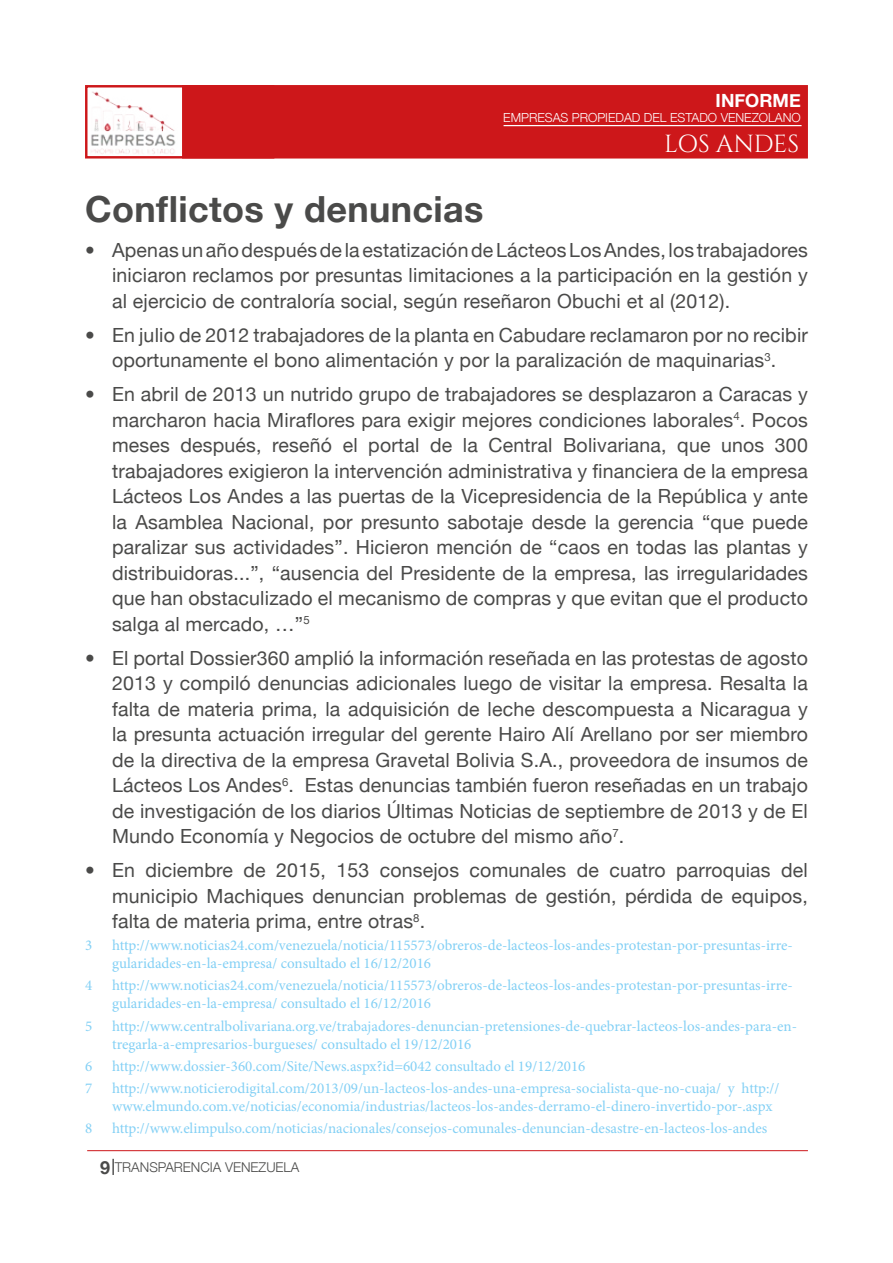
<style>
.page{position:relative;width:893px;height:1263px;background:#fff}
.page>*{position:absolute;margin:0;border:0;box-sizing:border-box;transform-origin:0 0}
.t1{font:700 36px "Helvetica Neue";letter-spacing:.01em;color:#4a4a49}
.t2{font:24.6px "Cinzel";letter-spacing:-.005em;color:#fff}
.t3{font:19.5px/25.5px "Helvetica Neue";letter-spacing:.01em;color:#4a4a49;text-align:justify}
.t4{font:700 18.15px "Helvetica Neue";color:#fff}
.t5{font:15px/18px "Minion Pro";color:#83d0f5}
.t6{font:300 13.5px "Helvetica Neue";color:#4a4a49}
.t7{font:300 12.45px "Helvetica Neue";color:#fff}
.s1{font-weight:700;font-size:18px}
</style>
<div class="page">
<hr style="left:87px;top:1150px;width:721px;height:1px;background:#cd171a">
<svg style="left:113px;top:1159px;width:1px;height:16px"></svg>
<div style="left:85px;top:85px;width:189px;height:74px;border:2px solid #cd171a"></div>
<div style="left:182px;top:85px;width:626px;height:74px;background:#cd171a;border:2px solid #cd171a"></div>
<img style="left:91px;top:91px;width:85px;height:63px">
<hr style="left:504px;top:125px;width:297px;height:1px;background:#fff">
<h1 class="t1" style="left:85px;top:187px;width:400px">Conflictos y denuncias</h1>
<p class="t4" style="left:716px;top:90px;width:87px">INFORME</p>
<p class="t7" style="left:503px;top:110px;width:299px">EMPRESAS PROPIEDAD DEL ESTADO VENEZOLANO</p>
<p class="t2" style="left:664px;top:129px;width:137px">LOS ANDES</p>
<p class="t3" style="left:112px;top:237px;width:697px;text-indent:-27px">• Apenas un año después de la estatización de Lácteos Los Andes, los trabajadores iniciaron reclamos por presuntas limitaciones a la participación en la gestión y al ejercicio de contraloría social, según reseñaron Obuchi et al (2012).</p>
<p class="t3" style="left:85px;top:322px;width:724px;text-align:center">• En julio de 2012 trabajadores de la planta en Cabudare reclamaron por no recibir oportunamente el bono alimentación y por la paralización de maquinarias<sup>3</sup>.</p>
<p class="t3" style="left:112px;top:381px;width:697px;text-indent:-27px">• En abril de 2013 un nutrido grupo de trabajadores se desplazaron a Caracas y marcharon hacia Miraflores para exigir mejores condiciones laborales<sup>4</sup>. Pocos meses después, reseñó el portal de la Central Bolivariana, que unos 300 trabajadores exigieron la intervención administrativa y financiera de la empresa Lácteos Los Andes a las puertas de la Vicepresidencia de la República y ante la Asamblea Nacional, por presunto sabotaje desde la gerencia “que puede paralizar sus actividades”. Hicieron mención de “caos en todas las plantas y distribuidoras...”, “ausencia del Presidente de la empresa, las irregularidades que han obstaculizado el mecanismo de compras y que evitan que el producto salga al mercado, …”<sup>5</sup></p>
<p class="t3" style="left:112px;top:645px;width:697px;text-indent:-27px">• El portal Dossier360 amplió la información reseñada en las protestas de agosto 2013 y compiló denuncias adicionales luego de visitar la empresa. Resalta la falta de materia prima, la adquisición de leche descompuesta a Nicaragua y la presunta actuación irregular del gerente Hairo Alí Arellano por ser miembro de la directiva de la empresa Gravetal Bolivia S.A., proveedora de insumos de Lácteos Los Andes<sup>6</sup>. Estas denuncias también fueron reseñadas en un trabajo de investigación de los diarios Últimas Noticias de septiembre de 2013 y de El Mundo Economía y Negocios de octubre del mismo año<sup>7</sup>.</p>
<p class="t3" style="left:112px;top:857px;width:697px;text-indent:-27px">• En diciembre de 2015, 153 consejos comunales de cuatro parroquias del municipio Machiques denuncian problemas de gestión, pérdida de equipos, falta de materia prima, entre otras<sup>8</sup>.</p>
<p class="t5" style="left:85px;top:936px;width:9px">3</p>
<p class="t5" style="left:112px;top:936px;width:682px">http://www.noticias24.com/venezuela/noticia/115573/obreros-de-lacteos-los-andes-protestan-por-presuntas-irre&shy;gularidades-en-la-empresa/ consultado el 16/12/2016</p>
<p class="t5" style="left:85px;top:976px;width:9px">4</p>
<p class="t5" style="left:112px;top:976px;width:682px">http://www.noticias24.com/venezuela/noticia/115573/obreros-de-lacteos-los-andes-protestan-por-presuntas-irre&shy;gularidades-en-la-empresa/ consultado el 16/12/2016</p>
<p class="t5" style="left:85px;top:1017px;width:9px">5</p>
<p class="t5" style="left:112px;top:1017px;width:686px">http://www.centralbolivariana.org.ve/trabajadores-denuncian-pretensiones-de-quebrar-lacteos-los-andes-para-en&shy;tregarla-a-empresarios-burgueses/ consultado el 19/12/2016</p>
<p class="t5" style="left:85px;top:1057px;width:9px">6</p>
<p class="t5" style="left:112px;top:1057px;width:475px">http://www.dossier-360.com/Site/News.aspx?id=6042 consultado el 19/12/2016</p>
<p class="t5" style="left:85px;top:1079px;width:9px">7</p>
<p class="t5" style="left:112px;top:1079px;width:669px">http://www.noticierodigital.com/2013/09/un-lacteos-los-andes-una-empresa-socialista-que-no-cuaja/ y http:// www.elmundo.com.ve/noticias/economia/industrias/lacteos-los-andes-derramo-el-dinero-invertido-por-.aspx</p>
<p class="t5" style="left:85px;top:1119px;width:9px">8</p>
<p class="t5" style="left:112px;top:1119px;width:657px">http://www.elimpulso.com/noticias/nacionales/consejos-comunales-denuncian-desastre-en-lacteos-los-andes</p>
<p class="t6" style="left:100px;top:1159px;width:201px"><span class="s1">9</span> TRANSPARENCIA VENEZUELA</p>
</div>
